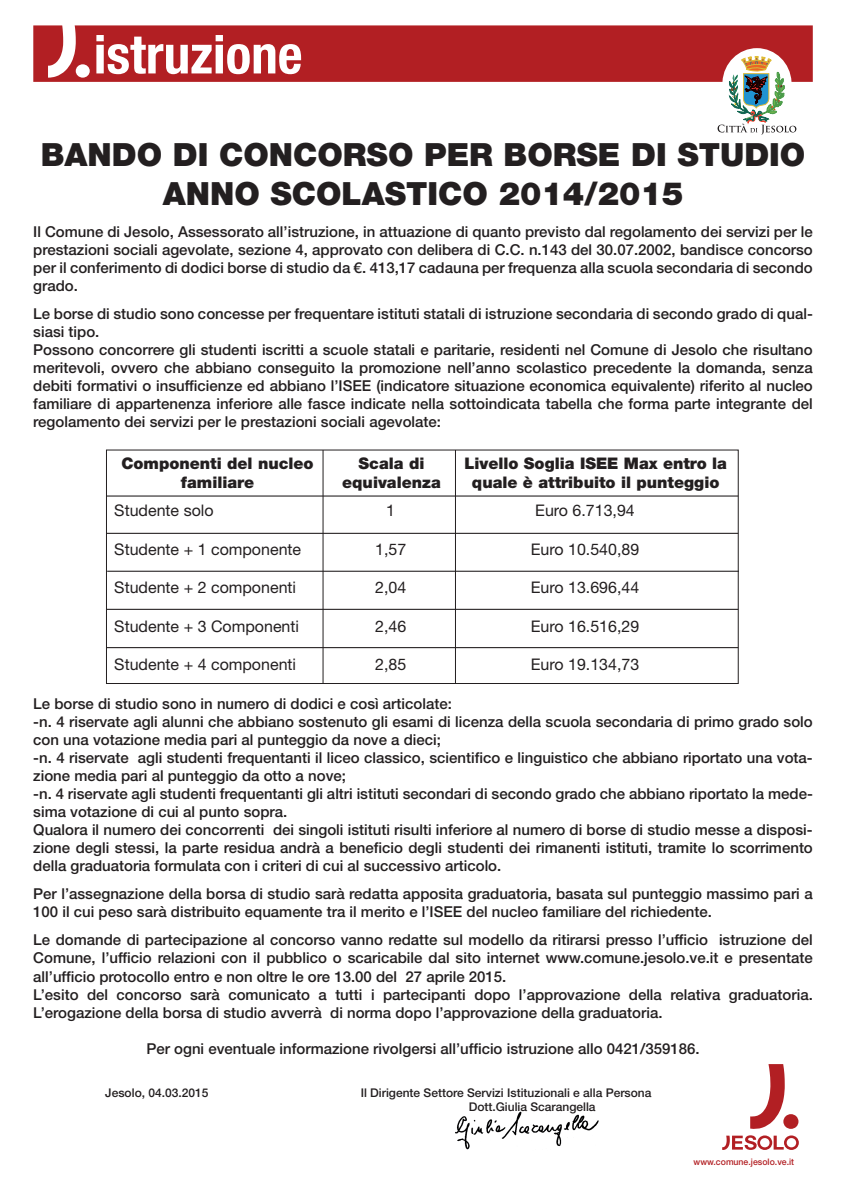
<style>
.page{position:relative;width:842px;height:1191px;background:#fff}
.page>*{position:absolute;margin:0;border:0;box-sizing:border-box;transform-origin:0 0}
.t1{font:700 condensed 53.2px "Helvetica Neue LT Std";color:#fff}
.t2{font:900 32px/38.4px "Helvetica Neue LT Std";color:#231f20;text-align:center}
.t3{font:16px "Helvetica Neue LT Std";color:#231f20}
.t4{font:900 16px/19.2px "Helvetica Neue LT Std";color:#231f20;text-align:center}
.t5{font:500 15px/18px "Helvetica Neue LT Std";color:#231f20}
.t6{font:500 12px/14.4px "Helvetica Neue LT Std";color:#231f20}
.t7{font:500 9px "Helvetica Neue LT Std";color:#b21f23}
</style>
<div class="page">
<img style="left:455px;top:1112px;width:144px;height:38px">
<div style="left:33px;top:25px;width:780px;height:57px;background:#b21f23"></div>
<img style="left:717px;top:56px;width:79px;height:79px">
<svg style="left:48px;top:25px;width:28px;height:53px"></svg>
<div style="left:76px;top:64px;width:14px;height:14px;background:#fff;border-radius:50%"></div>
<svg style="left:722px;top:1135px;width:77px;height:15px"></svg>
<svg style="left:750px;top:1064px;width:48px;height:65px"></svg>
<div style="left:106px;top:449px;width:633px;height:235px;border:1px solid #231f20"></div>
<hr style="left:106px;top:495px;width:632px;height:1px;background:#231f20">
<hr style="left:106px;top:533px;width:632px;height:1px;background:#231f20">
<hr style="left:107px;top:570px;width:632px;height:2px;background:#231f20">
<hr style="left:106px;top:609px;width:632px;height:1px;background:#231f20">
<hr style="left:106px;top:647px;width:632px;height:1px;background:#231f20">
<hr style="left:323px;top:450px;width:1px;height:233px;background:#231f20">
<hr style="left:455px;top:450px;width:1px;height:233px;background:#231f20">
<h1 class="t1" style="left:94px;top:22px;width:210px">istruzione</h1>
<h2 class="t2" style="left:41px;top:136px;width:766px">BANDO DI CONCORSO PER BORSE DI STUDIO<br>ANNO SCOLASTICO 2014/2015</h2>
<p class="t5" style="left:33px;top:223px;width:781px;text-align:justify">Il Comune di Jesolo, Assessorato all’istruzione, in attuazione di quanto previsto dal regolamento dei servizi per le prestazioni sociali agevolate, sezione 4, approvato con delibera di C.C. n.143 del 30.07.2002, bandisce concorso per il conferimento di dodici borse di studio da €. 413,17 cadauna per frequenza alla scuola secondaria di secondo grado.</p>
<p class="t5" style="left:33px;top:305px;width:781px">Le borse di studio sono concesse per frequentare istituti statali di istruzione secondaria di secondo grado di qual&shy;siasi tipo.<br>Possono concorrere gli studenti iscritti a scuole statali e paritarie, residenti nel Comune di Jesolo che risultano meritevoli, ovvero che abbiano conseguito la promozione nell’anno scolastico precedente la domanda, senza debiti formativi o insufficienze ed abbiano l’ISEE (indicatore situazione economica equivalente) riferito al nucleo familiare di appartenenza inferiore alle fasce indicate nella sottoindicata tabella che forma parte integrante del regolamento dei servizi per le prestazioni sociali agevolate:</p>
<p class="t4" style="left:121px;top:454px;width:194px">Componenti del nucleo familiare</p>
<p class="t4" style="left:464px;top:454px;width:264px">Livello Soglia ISEE Max entro la quale è attribuito il punteggio</p>
<p class="t3" style="left:114px;top:501px;width:101px">Studente solo</p>
<p class="t3" style="left:386px;top:501px;width:10px">1</p>
<p class="t3" style="left:535px;top:501px;width:101px">Euro 6.713,94</p>
<p class="t3" style="left:114px;top:539px;width:188px">Studente + 1 componente</p>
<p class="t3" style="left:375px;top:539px;width:33px">1,57</p>
<p class="t3" style="left:531px;top:539px;width:110px">Euro 10.540,89</p>
<p class="t3" style="left:114px;top:578px;width:183px">Studente + 2 componenti</p>
<p class="t3" style="left:375px;top:578px;width:33px">2,04</p>
<p class="t3" style="left:531px;top:578px;width:110px">Euro 13.696,44</p>
<p class="t3" style="left:114px;top:616px;width:186px">Studente + 3 Componenti</p>
<p class="t3" style="left:375px;top:616px;width:33px">2,46</p>
<p class="t3" style="left:531px;top:616px;width:110px">Euro 16.516,29</p>
<p class="t3" style="left:114px;top:655px;width:183px">Studente + 4 componenti</p>
<p class="t3" style="left:375px;top:655px;width:33px">2,85</p>
<p class="t3" style="left:531px;top:655px;width:110px">Euro 19.134,73</p>
<p class="t4" style="left:342px;top:454px;width:100px">Scala di equivalenza</p>
<p class="t5" style="left:33px;top:695px;width:781px">Le borse di studio sono in numero di dodici e così articolate:<br>-n. 4 riservate agli alunni che abbiano sostenuto gli esami di licenza della scuola secondaria di primo grado solo con una votazione media pari al punteggio da nove a dieci;<br>-n. 4 riservate agli studenti frequentanti il liceo classico, scientifico e linguistico che abbiano riportato una vota&shy;zione media pari al punteggio da otto a nove;<br>-n. 4 riservate agli studenti frequentanti gli altri istituti secondari di secondo grado che abbiano riportato la mede&shy;sima votazione di cui al punto sopra.<br>Qualora il numero dei concorrenti dei singoli istituti risulti inferiore al numero di borse di studio messe a disposi&shy;zione degli stessi, la parte residua andrà a beneficio degli studenti dei rimanenti istituti, tramite lo scorrimento della graduatoria formulata con i criteri di cui al successivo articolo.</p>
<p class="t5" style="left:33px;top:885px;width:781px">Per l’assegnazione della borsa di studio sarà redatta apposita graduatoria, basata sul punteggio massimo pari a<br>100 il cui peso sarà distribuito equamente tra il merito e l’ISEE del nucleo familiare del richiedente.</p>
<p class="t5" style="left:33px;top:931px;width:781px">Le domande di partecipazione al concorso vanno redatte sul modello da ritirarsi presso l’ufficio istruzione del Comune, l’ufficio relazioni con il pubblico o scaricabile dal sito internet www.comune.jesolo.ve.it e presentate all’ufficio protocollo entro e non oltre le ore 13.00 del 27 aprile 2015.<br>L’esito del concorso sarà comunicato a tutti i partecipanti dopo l’approvazione della relativa graduatoria.<br>L’erogazione della borsa di studio avverrà di norma dopo l’approvazione della graduatoria.</p>
<p class="t5" style="left:146px;top:1039px;width:555px">Per ogni eventuale informazione rivolgersi all’ufficio istruzione allo 0421/359186.</p>
<p class="t6" style="left:105px;top:1085px;width:105px">Jesolo, 04.03.2015</p>
<p class="t6" style="left:469px;top:1085px;width:184px;text-indent:-108px">Il Dirigente Settore Servizi Istituzionali e alla Persona<br>Dott.Giulia Scarangella</p>
<p class="t7" style="left:694px;top:1156px;width:102px">www.comune.jesolo.ve.it</p>
</div>
